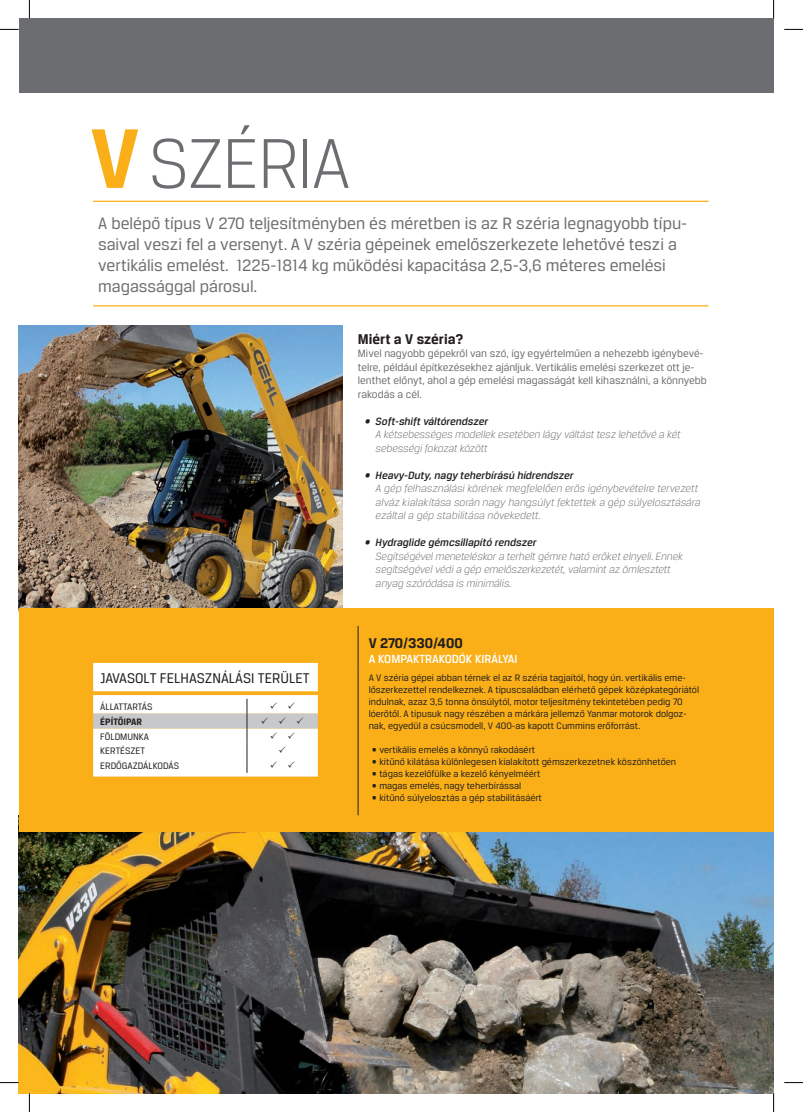
<style>
.page{position:relative;width:803px;height:1112px;background:#fff}
.page>*{position:absolute;margin:0;border:0;box-sizing:border-box;transform-origin:0 0}
.t1{font:300 75px "Breuer Text";letter-spacing:-.03em;color:#6c6d70}
.t2{font:17.5px/21px "Breuer Text";color:#6c6d70}
.t3{font:15px "Breuer Text";color:#231f20}
.t4{font:700 15px "Breuer Text";color:#231f20}
.t5{font:500 12.5px "Breuer Text";color:#fff}
.t6{font:italic 300 11.25px/13.5px "Breuer Text";letter-spacing:-.01em;color:#6c6d70}
.t7{font:11.25px/13.5px "Breuer Text";color:#6c6d70}
.t8{font:italic 500 11.25px "Breuer Text";color:#231f20}
.t9{font:10px/12px "Breuer Text";color:#231f20}
.t10{font:700 10px "Breuer Text";color:#231f20}
.s1{font-weight:700;font-size:90px;color:#faaf18}
</style>
<div class="page">
<img style="left:19px;top:831px;width:754px;height:261px">
<hr style="left:93px;top:201px;width:615px;height:1px;background:#faaf18">
<hr style="left:93px;top:305px;width:615px;height:1px;background:#faaf18">
<img style="left:19px;top:325px;width:323px;height:283px">
<div style="left:19px;top:608px;width:754px;height:223px;background:#faaf18"></div>
<hr style="left:358px;top:626px;width:1px;height:40px;background:#231f20">
<hr style="left:358px;top:666px;width:1px;height:149px;background:#231f20">
<div style="left:19px;top:19px;width:754px;height:74px;background:#6c6d70"></div>
<svg style="left:0;top:29px;width:19px;height:1px"></svg>
<svg style="left:784px;top:29px;width:19px;height:1px"></svg>
<svg style="left:0;top:1081px;width:19px;height:2px"></svg>
<svg style="left:784px;top:1082px;width:19px;height:1px"></svg>
<svg style="left:29px;top:0;width:1px;height:19px"></svg>
<svg style="left:29px;top:1092px;width:1px;height:19px"></svg>
<svg style="left:773px;top:0;width:1px;height:19px"></svg>
<svg style="left:773px;top:1092px;width:1px;height:19px"></svg>
<svg style="left:93px;top:662px;width:225px;height:114px;background:#f6f3ec"></svg>
<h1 class="t1" style="left:91px;top:123px;width:262px"><span class="s1">V</span>SZÉRIA</h1>
<p class="t2" style="left:98px;top:212px;width:591px">A belépő típus V 270 teljesítményben és méretben is az R széria legnagyobb típu&shy;saival veszi fel a versenyt. A V széria gépeinek emelőszerkezete lehetővé teszi a vertikális emelést. 1225-1814 kg működési kapacitása 2,5-3,6 méteres emelési magassággal párosul.</p>
<h3 class="t4" style="left:358px;top:330px;width:107px">Miért a V széria?</h3>
<p class="t7" style="left:358px;top:346px;width:350px">Mivel nagyobb gépekről van szó, így egyértelműen a nehezebb igénybevé&shy;telre, például építkezésekhez ajánljuk. Vertikális emelési szerkezet ott je&shy;lenthet előnyt, ahol a gép emelési magasságát kell kihasználni, a könnyebb rakodás a cél.</p>
<p class="t8" style="left:365px;top:415px;width:125px">• Soft-shift váltórendszer</p>
<p class="t6" style="left:376px;top:427px;width:307px">A kétsebességes modellek esetében lágy váltást tesz lehetővé a két sebességi fokozat között</p>
<p class="t8" style="left:365px;top:469px;width:210px">• Heavy-Duty, nagy teherbírású hídrendszer</p>
<p class="t6" style="left:376px;top:481px;width:327px">A gép felhasználási körének megfelelően erős igénybevételre tervezett alváz kialakítása során nagy hangsúlyt fektettek a gép súlyelosztására ezáltal a gép stabilitása növekedett.</p>
<p class="t8" style="left:365px;top:536px;width:173px">• Hydraglide gémcsillapító rendszer</p>
<p class="t6" style="left:376px;top:549px;width:309px">Segítségével meneteléskor a terhelt gémre ható erőket elnyeli. Ennek segítségével védi a gép emelőszerkezetét, valamint az ömlesztett anyag szóródása is minimális.</p>
<h3 class="t3" style="left:100px;top:669px;width:211px">JAVASOLT FELHASZNÁLÁSI TERÜLET</h3>
<p class="t9" style="left:100px;top:700px;width:54px">ÁLLATTARTÁS</p>
<p class="t10" style="left:100px;top:715px;width:43px">ÉPÍTŐIPAR</p>
<p class="t9" style="left:100px;top:728px;width:80px;line-height:14.8px">FÖLDMUNKA<br>KERTÉSZET<br>ERDŐGAZDÁLKODÁS</p>
<h3 class="t4" style="left:369px;top:634px;width:95px">V 270/330/400</h3>
<p class="t5" style="left:369px;top:651px;width:150px">A KOMPAKTRAKODÓK KIRÁLYAI</p>
<p class="t9" style="left:369px;top:671px;width:332px">A V széria gépei abban térnek el az R széria tagjaitól, hogy ún. vertikális eme&shy;lőszerkezettel rendelkeznek. A típuscsaládban elérhető gépek középkategóriától indulnak, azaz 3,5 tonna önsúlytól, motor teljesítmény tekintetében pedig 70 lóerőtől. A típusuk nagy részében a márkára jellemző Yanmar motorok dolgoz&shy;nak, egyedül a csúcsmodell, V 400-as kapott Cummins erőforrást.</p>
<p class="t9" style="left:372px;top:743px;width:164px">• vertikális emelés a könnyű rakodásért</p>
<p class="t9" style="left:372px;top:755px;width:305px">• kitűnő kilátása különlegesen kialakított gémszerkezetnek köszönhetően</p>
<p class="t9" style="left:372px;top:767px;width:170px">• tágas kezelőfülke a kezelő kényelméért</p>
<p class="t9" style="left:372px;top:779px;width:150px">• magas emelés, nagy teherbírással</p>
<p class="t9" style="left:372px;top:791px;width:171px">• kitűnő súlyelosztás a gép stabilitásáért</p>
</div>
